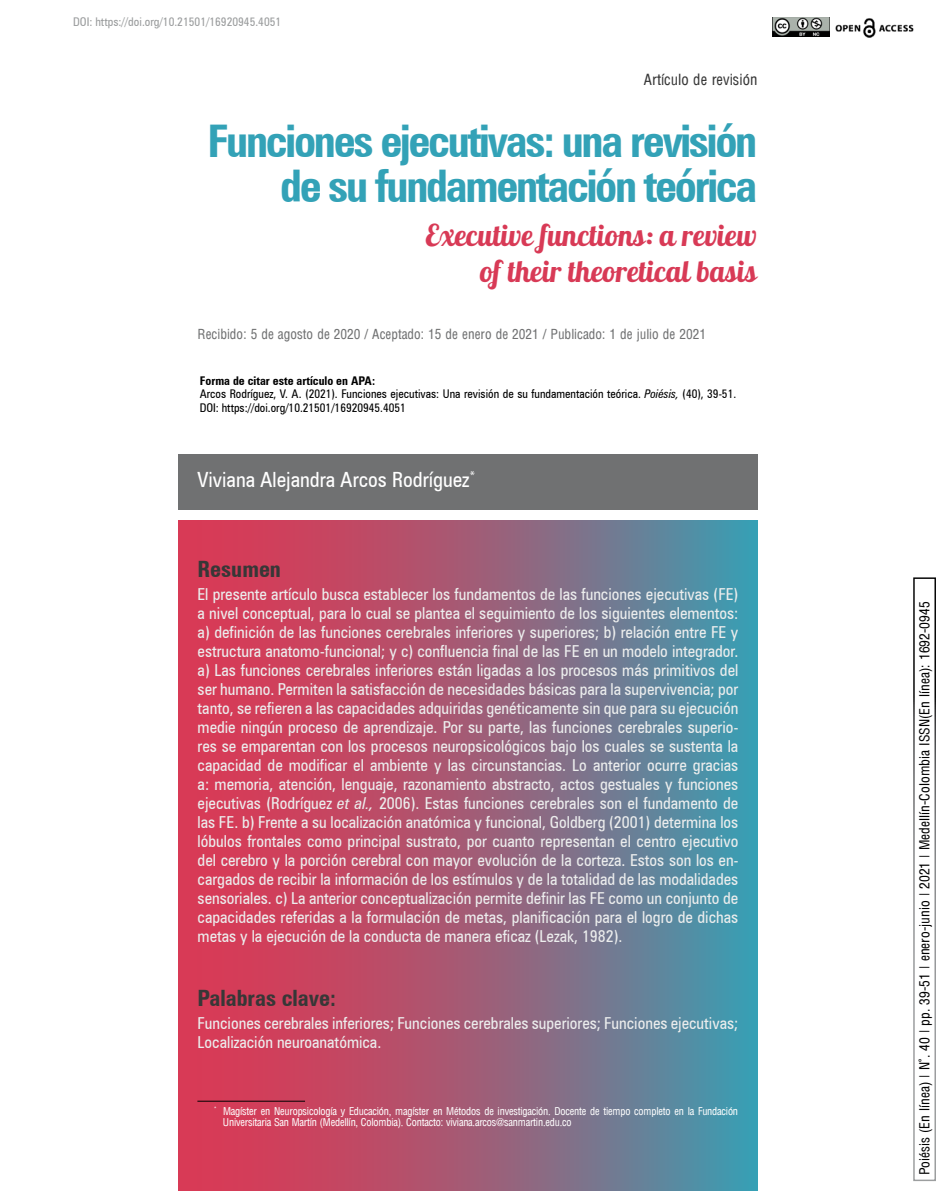
<style>
.page{position:relative;width:936px;height:1191px;background:#fff}
.page>*{position:absolute;margin:0;border:0;box-sizing:border-box;transform-origin:0 0}
.t1{font:700 condensed 45px/45px "Zurich BT";letter-spacing:-.05em;color:#33a2b7;text-align:right}
.t2{font:30px/36px "Lobster";color:#d83a56;text-align:right}
.t3{font:700 condensed 22.5px "Zurich BT";color:#373737}
.t4{font:condensed 21px "Zurich BT";color:#fff}
.t5{font:condensed 16.5px/18.9px "Zurich BT";color:#eceded;text-align:justify}
.t6{font:15px "Arena Condensed";color:#373737}
.t7{font:13.5px "Arena Condensed";color:#000}
.t8{font:13.5px "Arena Condensed";color:#707172}
.t9{font:condensed 12px/13.8px "Zurich BT";color:#000}
.t10{font:condensed 12px "Zurich BT";color:#9c9e9f}
.t11{font:10.5px/11.7px "Arena Condensed";letter-spacing:-.02em;color:#fff}
.s1{font-weight:700}
.s2{font-style:italic}
</style>
<div class="page">
<img style="left:835px;top:18px;width:79px;height:20px">
<img style="left:772px;top:17px;width:57px;height:20px">
<svg style="left:178px;top:520px;width:579px;height:671px;background:#99617a"></svg>
<div style="left:178px;top:454px;width:579px;height:55px;background:#707172"></div>
<hr style="left:197px;top:1100px;width:108px;height:1px;background:#000">
<div style="left:913px;top:577px;width:22px;height:604px;border:2px solid #fff"></div>
<p class="t10" style="left:73px;top:15px;width:210px">DOI: https://doi.org/10.21501/16920945.4051</p>
<p class="t6" style="left:644px;top:71px;width:115px">Artículo de revisión</p>
<h1 class="t1" style="left:207px;top:118px;width:551px">Funciones ejecutivas: una revisión de su fundamentación teórica</h1>
<h2 class="t2" style="left:426px;top:217px;width:336px">Executive functions: a review of their theoretical basis</h2>
<p class="t8" style="left:198px;top:327px;width:510px">Recibido: 5 de agosto de 2020 / Aceptado: 15 de enero de 2021 / Publicado: 1 de julio de 2021</p>
<p class="t9" style="left:200px;top:373px;width:538px"><span class="s1">Forma de citar este artículo en APA:<br></span>Arcos Rodríguez, V. A. (2021). Funciones ejecutivas: Una revisión de su fundamentación teórica. <span class="s2">Poiésis,</span> (40), 39-51.<br>DOI: https://doi.org/10.21501/16920945.4051</p>
<p class="t4" style="left:198px;top:467px;width:279px">Viviana Alejandra Arcos Rodríguez<sup>*</sup></p>
<h3 class="t3" style="left:198px;top:555px;width:85px">Resumen</h3>
<p class="t5" style="left:198px;top:584px;width:542px">El presente artículo busca establecer los fundamentos de las funciones ejecutivas (FE) a nivel conceptual, para lo cual se plantea el seguimiento de los siguientes elementos: a) definición de las funciones cerebrales inferiores y superiores; b) relación entre FE y estructura anatomo-funcional; y c) confluencia final de las FE en un modelo integrador. a) Las funciones cerebrales inferiores están ligadas a los procesos más primitivos del ser humano. Permiten la satisfacción de necesidades básicas para la supervivencia; por tanto, se refieren a las capacidades adquiridas genéticamente sin que para su ejecución medie ningún proceso de aprendizaje. Por su parte, las funciones cerebrales superio&shy;res se emparentan con los procesos neuropsicológicos bajo los cuales se sustenta la capacidad de modificar el ambiente y las circunstancias. Lo anterior ocurre gracias a: memoria, atención, lenguaje, razonamiento abstracto, actos gestuales y funciones ejecutivas (Rodríguez <span class="s2">et al.,</span> 2006). Estas funciones cerebrales son el fundamento de las FE. b) Frente a su localización anatómica y funcional, Goldberg (2001) determina los lóbulos frontales como principal sustrato, por cuanto representan el centro ejecutivo del cerebro y la porción cerebral con mayor evolución de la corteza. Estos son los en&shy;cargados de recibir la información de los estímulos y de la totalidad de las modalidades sensoriales. c) La anterior conceptualización permite definir las FE como un conjunto de capacidades referidas a la formulación de metas, planificación para el logro de dichas metas y la ejecución de la conducta de manera eficaz (Lezak, 1982).</p>
<h3 class="t3" style="left:198px;top:984px;width:140px">Palabras clave:</h3>
<p class="t5" style="left:198px;top:1013px;width:542px">Funciones cerebrales inferiores; Funciones cerebrales superiores; Funciones ejecutivas;<br>Localización neuroanatómica.</p>
<p class="t11" style="left:223px;top:1105px;width:516px;text-indent:-9px"><sup>*</sup> Magíster en Neuropsicología y Educación, magíster en Métodos de investigación. Docente de tiempo completo en la Fundación<br>Universitaria San Martín (Medellín, Colombia). Contacto: viviana.arcos@sanmartin.edu.co</p>
<p class="t7" style="left:916px;top:1175px;width:575px;rotate:-90deg">Poiésis (En línea) | N°. 40 | pp. 39-51 | enero-junio | 2021 | Medellín-Colombia ISSN(En línea): 1692-0945</p>
</div>
